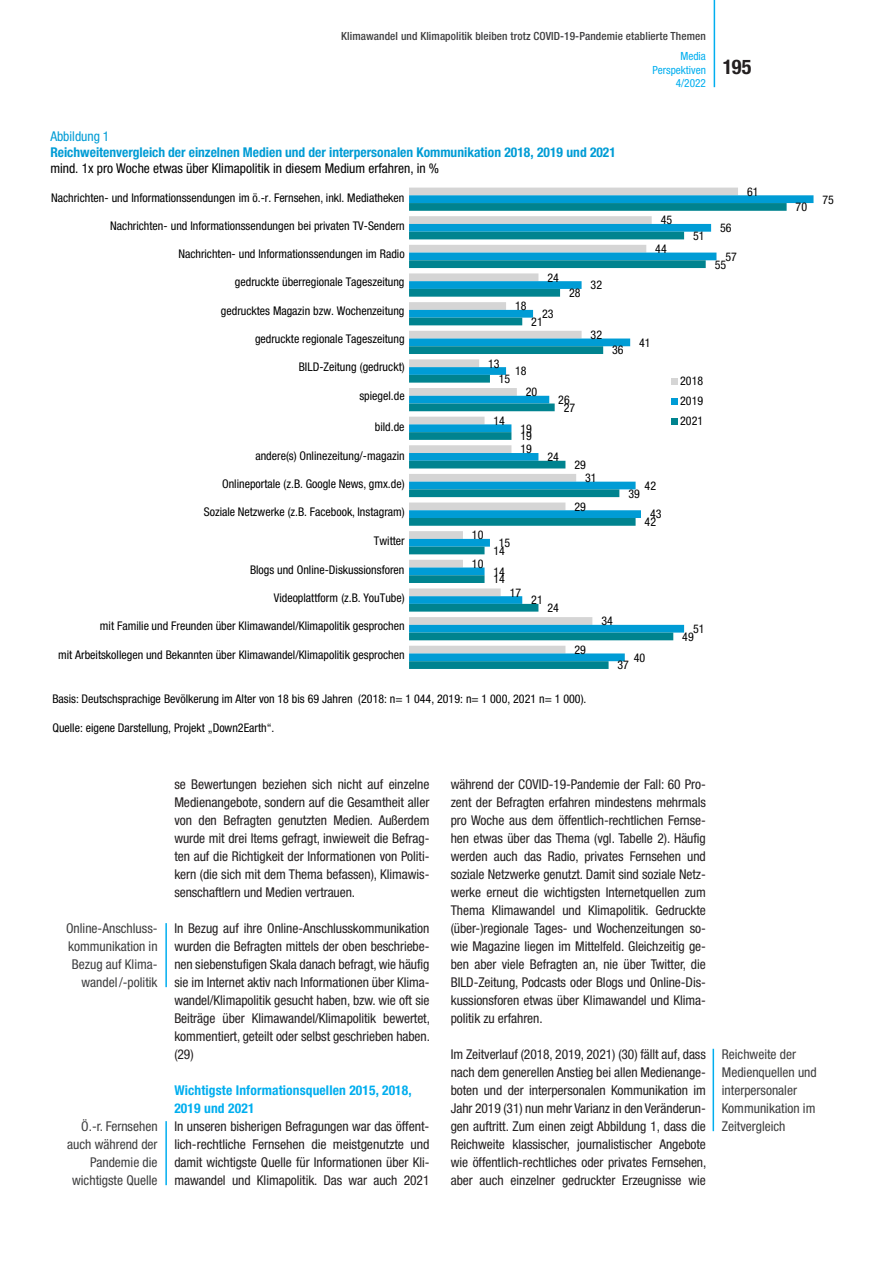
<style>
.page{position:relative;width:893px;height:1263px;background:#fff}
.page>*{position:absolute;margin:0;border:0;box-sizing:border-box;transform-origin:0 0}
.t1{font:700 condensed 20.25px "Helvetica Neue LT Std";color:#231f20}
.t2{font:condensed 13.5px/18px "Helvetica Neue LT Std";letter-spacing:-.005em;color:#231f20;text-align:justify}
.t3{font:condensed 13.5px/18px "Helvetica Neue LT Std";color:#3e3e3f;text-align:right}
.t4{font:700 condensed 13.5px "Helvetica Neue LT Std";color:#009cd5}
.t5{font:condensed 13.5px "Helvetica Neue LT Std";color:#000}
.t6{font:700 condensed 13.5px/18px "Helvetica Neue LT Std";letter-spacing:.01em;color:#00aeef}
.t7{font:condensed 13.5px "Helvetica Neue LT Std";letter-spacing:-.005em;color:#009cd5}
.t8{font:condensed 12px/19.8px "Helvetica Neue LT Std";color:#000;text-align:justify}
.t9{font:500 condensed 11.25px "Helvetica Neue LT Std";letter-spacing:.01em;color:#3e3e3f}
.t10{font:condensed 11.25px/13.5px "Helvetica Neue LT Std";color:#00aeef;text-align:right}
</style>
<div class="page">
<hr style="left:714px;top:0;width:1px;height:87px;background:#00aeef">
<hr style="left:165px;top:923px;width:2px;height:64px;background:#00aeef">
<hr style="left:165px;top:1121px;width:2px;height:64px;background:#00aeef">
<hr style="left:713px;top:1049px;width:1px;height:82px;background:#00aeef">
<svg style="left:409px;top:195px;width:404px;height:9px;background:#0ba0d6"></svg>
<svg style="left:409px;top:203px;width:378px;height:466px"></svg>
<div style="left:671px;top:378px;width:7px;height:6px;background:#d5d5d5"></div>
<div style="left:671px;top:398px;width:7px;height:6px;background:#009cd5"></div>
<div style="left:671px;top:418px;width:7px;height:6px;background:#00838f"></div>
<p class="t9" style="left:341px;top:30px;width:366px">Klimawandel und Klimapolitik bleiben trotz COVID-19-Pandemie etablierte Themen</p>
<p class="t7" style="left:50px;top:128px;width:61px">Abbildung 1</p>
<p class="t4" style="left:50px;top:144px;width:567px">Reichweitenvergleich der einzelnen Medien und der interpersonalen Kommunikation 2018, 2019 und 2021</p>
<p class="t5" style="left:50px;top:161px;width:390px">mind. 1x pro Woche etwas über Klimapolitik in diesem Medium erfahren, in %</p>
<p class="t10" style="left:653px;top:49px;width:55px">Media<br>Perspektiven<br>4/2022</p>
<h1 class="t1" style="left:723px;top:54px;width:30px">195</h1>
<p class="t8" style="left:51px;top:187px;width:355px">Nachrichten- und Informationssendungen im ö.-r. Fernsehen, inkl. Mediatheken</p>
<p class="t8" style="left:110px;top:216px;width:296px">Nachrichten- und Informationssendungen bei privaten TV-Sendern</p>
<p class="t8" style="left:178px;top:244px;width:228px">Nachrichten- und Informationssendungen im Radio</p>
<p class="t8" style="left:235px;top:272px;width:171px">gedruckte überregionale Tageszeitung</p>
<p class="t8" style="left:221px;top:300px;width:185px">gedrucktes Magazin bzw. Wochenzeitung</p>
<p class="t8" style="left:255px;top:329px;width:151px">gedruckte regionale Tageszeitung</p>
<p class="t8" style="left:299px;top:357px;width:107px">BILD-Zeitung (gedruckt)</p>
<p class="t8" style="left:359px;top:385px;width:47px">spiegel.de</p>
<p class="t8" style="left:375px;top:417px;width:31px">bild.de</p>
<p class="t8" style="left:255px;top:445px;width:151px">andere(s) Onlinezeitung/-magazin</p>
<p class="t8" style="left:222px;top:474px;width:184px">Onlineportale (z.B. Google News, gmx.de)</p>
<p class="t8" style="left:204px;top:502px;width:202px">Soziale Netzwerke (z.B. Facebook, Instagram)</p>
<p class="t8" style="left:374px;top:531px;width:32px">Twitter</p>
<p class="t8" style="left:250px;top:559px;width:156px">Blogs und Online-Diskussionsforen</p>
<p class="t8" style="left:274px;top:588px;width:132px">Videoplattform (z.B. YouTube)</p>
<p class="t8" style="left:100px;top:616px;width:306px">mit Familie und Freunden über Klimawandel/Klimapolitik gesprochen</p>
<p class="t8" style="left:58px;top:644px;width:348px">mit Arbeitskollegen und Bekannten über Klimawandel/Klimapolitik gesprochen</p>
<p class="t8" style="left:547px;top:267px;width:13px">24</p>
<p class="t8" style="left:515px;top:296px;width:13px">18</p>
<p class="t8" style="left:542px;top:304px;width:13px">23</p>
<p class="t8" style="left:531px;top:312px;width:13px">21</p>
<p class="t8" style="left:569px;top:283px;width:13px">28</p>
<p class="t8" style="left:488px;top:353px;width:13px">13</p>
<p class="t8" style="left:515px;top:361px;width:13px">18</p>
<p class="t8" style="left:499px;top:369px;width:13px">15</p>
<p class="t8" style="left:494px;top:411px;width:13px">14</p>
<p class="t8" style="left:526px;top:382px;width:13px">20</p>
<p class="t8" style="left:520px;top:418px;width:13px">19</p>
<p class="t8" style="left:520px;top:426px;width:13px">19</p>
<p class="t8" style="left:558px;top:390px;width:13px">26</p>
<p class="t8" style="left:564px;top:397px;width:13px">27</p>
<p class="t8" style="left:591px;top:275px;width:13px">32</p>
<p class="t8" style="left:591px;top:325px;width:13px">32</p>
<p class="t8" style="left:520px;top:439px;width:13px">19</p>
<p class="t8" style="left:547px;top:447px;width:13px">24</p>
<p class="t8" style="left:472px;top:525px;width:13px">10</p>
<p class="t8" style="left:472px;top:554px;width:13px">10</p>
<p class="t8" style="left:499px;top:533px;width:13px">15</p>
<p class="t8" style="left:494px;top:561px;width:13px">14</p>
<p class="t8" style="left:493px;top:541px;width:13px">14</p>
<p class="t8" style="left:493px;top:569px;width:13px">14</p>
<p class="t8" style="left:510px;top:582px;width:13px">17</p>
<p class="t8" style="left:531px;top:590px;width:13px">21</p>
<p class="t8" style="left:547px;top:598px;width:13px">24</p>
<p class="t8" style="left:574px;top:455px;width:13px">29</p>
<p class="t8" style="left:585px;top:468px;width:13px">31</p>
<p class="t8" style="left:574px;top:496px;width:13px">29</p>
<p class="t8" style="left:661px;top:210px;width:13px">45</p>
<p class="t8" style="left:655px;top:239px;width:13px">44</p>
<p class="t8" style="left:612px;top:340px;width:13px">36</p>
<p class="t8" style="left:639px;top:332px;width:13px">41</p>
<p class="t8" style="left:645px;top:476px;width:13px">42</p>
<p class="t8" style="left:650px;top:504px;width:13px">43</p>
<p class="t8" style="left:628px;top:483px;width:13px">39</p>
<p class="t8" style="left:645px;top:512px;width:13px">42</p>
<p class="t8" style="left:574px;top:640px;width:13px">29</p>
<p class="t8" style="left:601px;top:611px;width:13px">34</p>
<p class="t8" style="left:634px;top:647px;width:13px">40</p>
<p class="t8" style="left:618px;top:655px;width:13px">37</p>
<p class="t8" style="left:693px;top:226px;width:13px">51</p>
<p class="t8" style="left:680px;top:371px;width:25px">2018<br>2019<br>2021</p>
<p class="t8" style="left:693px;top:619px;width:13px">51</p>
<p class="t8" style="left:682px;top:626px;width:13px">49</p>
<p class="t8" style="left:52px;top:689px;width:536px">Basis: Deutschsprachige Bevölkerung im Alter von 18 bis 69 Jahren (2018: n= 1 044, 2019: n= 1 000, 2021 n= 1 000).</p>
<p class="t8" style="left:52px;top:718px;width:224px">Quelle: eigene Darstellung, Projekt „Down2Earth“.</p>
<p class="t8" style="left:747px;top:182px;width:13px">61</p>
<p class="t8" style="left:720px;top:218px;width:13px">56</p>
<p class="t8" style="left:725px;top:247px;width:13px">57</p>
<p class="t8" style="left:715px;top:254px;width:13px">55</p>
<p class="t8" style="left:796px;top:197px;width:13px">70</p>
<p class="t8" style="left:822px;top:189px;width:13px">75</p>
<p class="t3" style="left:66px;top:919px;width:93px">Online-Anschluss&shy;kommunikation in<br>Bezug auf Klima&shy;wandel/-politik</p>
<p class="t3" style="left:67px;top:1117px;width:92px">Ö.-r. Fernsehen auch während der<br>Pandemie die wichtigste Quelle</p>
<p class="t2" style="left:174px;top:775px;width:257px">se Bewertungen beziehen sich nicht auf einzelne Medienangebote, sondern auf die Gesamtheit aller von den Befragten genutzten Medien. Außerdem wurde mit drei Items gefragt, inwieweit die Befrag&shy;ten auf die Richtigkeit der Informationen von Politi&shy;kern (die sich mit dem Thema befassen), Klimawis&shy;senschaftlern und Medien vertrauen.</p>
<p class="t2" style="left:174px;top:919px;width:257px">In Bezug auf ihre Online-Anschlusskommunikation wurden die Befragten mittels der oben beschriebe&shy;nen siebenstufigen Skala danach befragt, wie häufig sie im Internet aktiv nach Informationen über Klima&shy;wandel/Klimapolitik gesucht haben, bzw. wie oft sie Beiträge über Klimawandel/Klimapolitik bewertet, kommentiert, geteilt oder selbst geschrieben haben. (29)</p>
<p class="t6" style="left:174px;top:1081px;width:239px">Wichtigste Informationsquellen 2015, 2018,<br>2019 und 2021</p>
<p class="t2" style="left:174px;top:1117px;width:257px">In unseren bisherigen Befragungen war das öffent&shy;lich-rechtliche Fernsehen die meistgenutzte und damit wichtigste Quelle für Informationen über Kli&shy;mawandel und Klimapolitik. Das war auch 2021</p>
<p class="t2" style="left:451px;top:775px;width:257px">während der COVID-19-Pandemie der Fall: 60 Pro&shy;zent der Befragten erfahren mindestens mehrmals pro Woche aus dem öffentlich-rechtlichen Fernse&shy;hen etwas über das Thema (vgl. Tabelle 2). Häufig werden auch das Radio, privates Fernsehen und soziale Netzwerke genutzt. Damit sind soziale Netz&shy;werke erneut die wichtigsten Internetquellen zum Thema Klimawandel und Klimapolitik. Gedruckte (über-)regionale Tages- und Wochenzeitungen so&shy;wie Magazine liegen im Mittelfeld. Gleichzeitig ge&shy;ben aber viele Befragten an, nie über Twitter, die BILD-Zeitung, Podcasts oder Blogs und Online-Dis&shy;kussionsforen etwas über Klimawandel und Klima&shy;politik zu erfahren.</p>
<p class="t2" style="left:451px;top:1045px;width:257px">Im Zeitverlauf (2018, 2019, 2021) (30) fällt auf, dass nach dem generellen Anstieg bei allen Medienange&shy;boten und der interpersonalen Kommunikation im Jahr 2019 (31) nun mehr Varianz in den Veränderun&shy;gen auftritt. Zum einen zeigt Abbildung 1, dass die Reichweite klassischer, journalistischer Angebote wie öffentlich-rechtliches oder privates Fernsehen, aber auch einzelner gedruckter Erzeugnisse wie</p>
<p class="t3" style="left:722px;top:1045px;width:96px;text-align:left">Reichweite der<br>Medienquellen und interpersonaler<br>Kommunikation im<br>Zeitvergleich</p>
</div>
